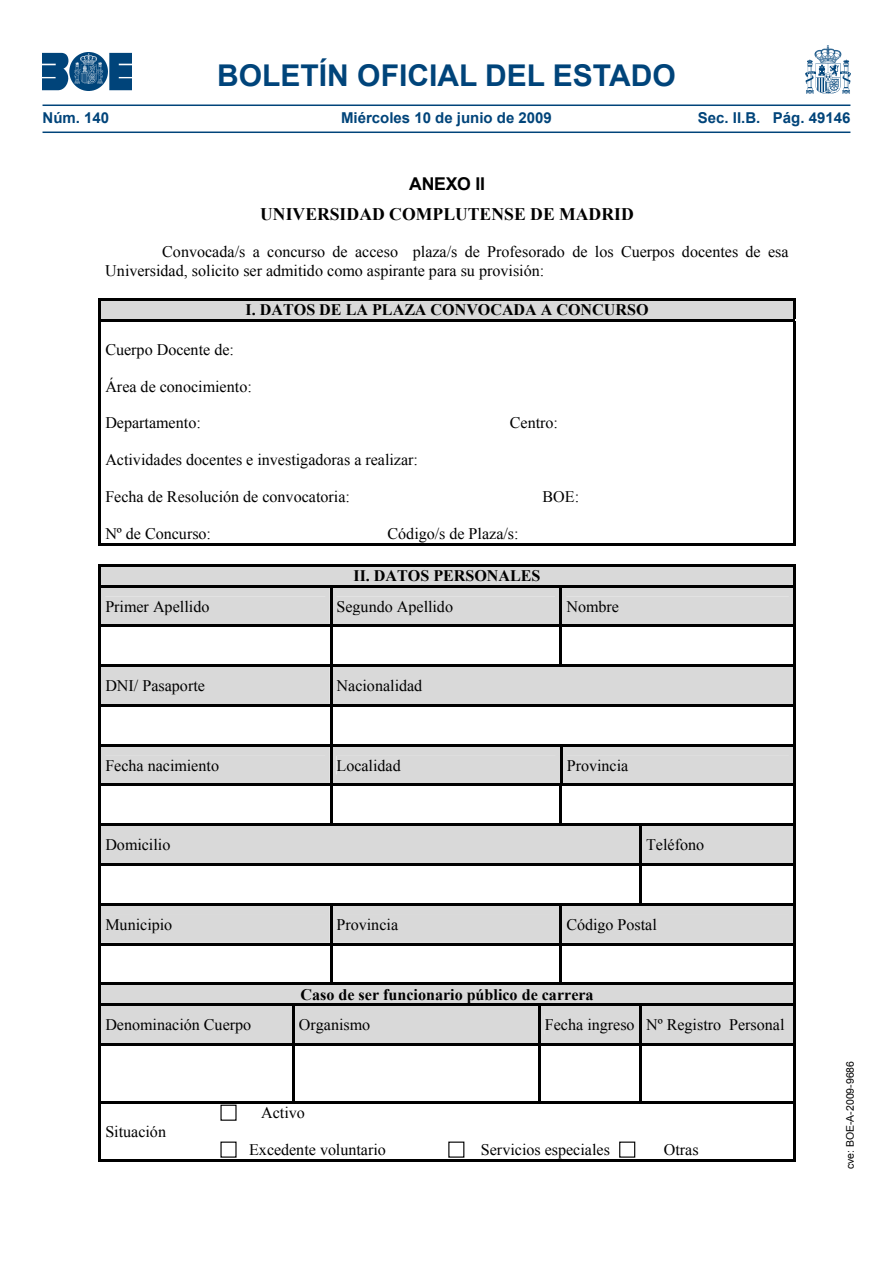
<style>
.page{position:relative;width:893px;height:1263px;background:#fff}
.page>*{position:absolute;margin:0;border:0;box-sizing:border-box;transform-origin:0 0}
.t1{font:700 30px "Arial";color:#00447a}
.t2{font:700 17.7px/30.3px "Times New Roman";color:#000;text-align:center}
.t3{font:16.05px/18.5px "Times New Roman";color:#000}
.t4{font:700 16.05px "Times New Roman";color:#000}
.t5{font:700 15px "Arial";color:#00447a}
.t6{font:10.5px "Arial";color:#000}
.s1{font-family:"Arial"}
</style>
<div class="page">
<img style="left:43px;top:53px;width:89px;height:37px">
<img style="left:805px;top:46px;width:45px;height:47px">
<hr style="left:43px;top:104px;width:807px;height:2px;background:#00447a">
<hr style="left:43px;top:132px;width:807px;height:1px;background:#00447a">
<div style="left:105px;top:300px;width:684px;height:19px;background:#d9d9d9"></div>
<hr style="left:789px;top:300px;width:4px;height:19px;background:#d9d9d9">
<hr style="left:101px;top:300px;width:4px;height:19px;background:#d9d9d9">
<hr style="left:98px;top:298px;width:697px;height:2px;background:#000">
<hr style="left:98px;top:300px;width:3px;height:19px;background:#000">
<svg style="left:793px;top:300px;width:2px;height:19px"></svg>
<hr style="left:98px;top:319px;width:697px;height:2px;background:#000">
<hr style="left:98px;top:321px;width:3px;height:224px;background:#000">
<hr style="left:98px;top:543px;width:695px;height:2px;background:#000">
<hr style="left:793px;top:321px;width:2px;height:224px;background:#000">
<div style="left:105px;top:566px;width:684px;height:19px;background:#d9d9d9"></div>
<hr style="left:789px;top:566px;width:4px;height:19px;background:#d9d9d9">
<hr style="left:101px;top:566px;width:4px;height:19px;background:#d9d9d9">
<hr style="left:98px;top:564px;width:698px;height:2px;background:#000">
<hr style="left:98px;top:566px;width:3px;height:19px;background:#000">
<hr style="left:793px;top:566px;width:3px;height:19px;background:#000">
<svg style="left:101px;top:587px;width:692px;height:38px;background:#cdcdcd"></svg>
<hr style="left:98px;top:585px;width:698px;height:2px;background:#000">
<hr style="left:98px;top:587px;width:3px;height:38px;background:#000">
<hr style="left:330px;top:587px;width:2px;height:38px;background:#000">
<hr style="left:559px;top:587px;width:3px;height:38px;background:#000">
<hr style="left:793px;top:587px;width:3px;height:38px;background:#000">
<hr style="left:98px;top:625px;width:698px;height:2px;background:#000">
<hr style="left:98px;top:627px;width:3px;height:37px;background:#000">
<hr style="left:330px;top:627px;width:2px;height:37px;background:#000">
<hr style="left:559px;top:627px;width:3px;height:37px;background:#000">
<hr style="left:793px;top:627px;width:3px;height:37px;background:#000">
<div style="left:101px;top:667px;width:692px;height:37px;background:#d9d9d9"></div>
<hr style="left:98px;top:664px;width:698px;height:3px;background:#000">
<hr style="left:98px;top:667px;width:3px;height:37px;background:#000">
<hr style="left:330px;top:667px;width:2px;height:37px;background:#000">
<hr style="left:793px;top:667px;width:3px;height:37px;background:#000">
<hr style="left:98px;top:704px;width:698px;height:2px;background:#000">
<hr style="left:98px;top:706px;width:3px;height:38px;background:#000">
<hr style="left:330px;top:706px;width:2px;height:38px;background:#000">
<hr style="left:793px;top:706px;width:3px;height:38px;background:#000">
<div style="left:101px;top:746px;width:692px;height:38px;background:#d9d9d9"></div>
<hr style="left:98px;top:744px;width:698px;height:2px;background:#000">
<hr style="left:98px;top:746px;width:3px;height:38px;background:#000">
<hr style="left:330px;top:746px;width:2px;height:38px;background:#000">
<hr style="left:560px;top:746px;width:2px;height:38px;background:#000">
<hr style="left:793px;top:746px;width:3px;height:38px;background:#000">
<hr style="left:98px;top:784px;width:698px;height:2px;background:#000">
<hr style="left:98px;top:786px;width:3px;height:37px;background:#000">
<hr style="left:330px;top:786px;width:2px;height:37px;background:#000">
<hr style="left:559px;top:786px;width:3px;height:37px;background:#000">
<hr style="left:793px;top:786px;width:3px;height:37px;background:#000">
<div style="left:101px;top:826px;width:692px;height:37px;background:#d9d9d9"></div>
<hr style="left:98px;top:823px;width:698px;height:3px;background:#000">
<hr style="left:98px;top:826px;width:3px;height:37px;background:#000">
<hr style="left:639px;top:826px;width:3px;height:37px;background:#000">
<hr style="left:793px;top:826px;width:3px;height:37px;background:#000">
<hr style="left:98px;top:863px;width:698px;height:3px;background:#000">
<hr style="left:98px;top:866px;width:3px;height:37px;background:#000">
<hr style="left:639px;top:866px;width:3px;height:37px;background:#000">
<hr style="left:793px;top:866px;width:3px;height:37px;background:#000">
<div style="left:101px;top:905px;width:692px;height:38px;background:#d9d9d9"></div>
<hr style="left:98px;top:903px;width:698px;height:2px;background:#000">
<hr style="left:98px;top:905px;width:3px;height:38px;background:#000">
<hr style="left:330px;top:905px;width:2px;height:38px;background:#000">
<hr style="left:559px;top:905px;width:3px;height:38px;background:#000">
<hr style="left:793px;top:905px;width:3px;height:38px;background:#000">
<hr style="left:98px;top:943px;width:698px;height:2px;background:#000">
<hr style="left:98px;top:945px;width:3px;height:38px;background:#000">
<hr style="left:330px;top:945px;width:2px;height:38px;background:#000">
<hr style="left:559px;top:945px;width:3px;height:38px;background:#000">
<hr style="left:793px;top:945px;width:3px;height:38px;background:#000">
<div style="left:105px;top:985px;width:684px;height:18px;background:#d9d9d9"></div>
<hr style="left:789px;top:985px;width:4px;height:18px;background:#d9d9d9">
<hr style="left:101px;top:985px;width:4px;height:18px;background:#d9d9d9">
<hr style="left:98px;top:983px;width:698px;height:2px;background:#000">
<hr style="left:98px;top:985px;width:3px;height:18px;background:#000">
<hr style="left:793px;top:985px;width:3px;height:18px;background:#000">
<div style="left:101px;top:1006px;width:692px;height:37px;background:#d9d9d9"></div>
<hr style="left:98px;top:1003px;width:698px;height:3px;background:#000">
<hr style="left:98px;top:1006px;width:3px;height:37px;background:#000">
<hr style="left:292px;top:1006px;width:2px;height:37px;background:#000">
<hr style="left:538px;top:1006px;width:2px;height:37px;background:#000">
<hr style="left:639px;top:1006px;width:3px;height:37px;background:#000">
<hr style="left:793px;top:1006px;width:3px;height:37px;background:#000">
<hr style="left:98px;top:1043px;width:698px;height:3px;background:#000">
<hr style="left:98px;top:1046px;width:3px;height:55px;background:#000">
<hr style="left:292px;top:1046px;width:2px;height:55px;background:#000">
<hr style="left:538px;top:1046px;width:2px;height:55px;background:#000">
<hr style="left:639px;top:1046px;width:3px;height:55px;background:#000">
<hr style="left:793px;top:1046px;width:3px;height:55px;background:#000">
<div style="left:619px;top:1141px;width:16px;height:17px;border:1px solid #000"></div>
<hr style="left:98px;top:1101px;width:698px;height:2px;background:#000">
<hr style="left:98px;top:1103px;width:3px;height:58px;background:#000">
<hr style="left:98px;top:1159px;width:695px;height:2px;background:#000">
<hr style="left:793px;top:1103px;width:3px;height:58px;background:#000">
<h1 class="t1" style="left:217px;top:55px;width:460px">BOLETÍN OFICIAL DEL ESTADO</h1>
<p class="t5" style="left:43px;top:108px;width:68px">Núm. 140</p>
<p class="t5" style="left:341px;top:108px;width:212px">Miércoles 10 de junio de 2009</p>
<p class="t5" style="left:698px;top:108px;width:154px">Sec. II.B. Pág. 49146</p>
<p class="t2" style="left:260px;top:168px;width:375px"><span class="s1">ANEXO II<br></span>UNIVERSIDAD COMPLUTENSE DE MADRID</p>
<p class="t3" style="left:105px;top:242px;width:685px;text-indent:57px">Convocada/s a concurso de acceso plaza/s de Profesorado de los Cuerpos docentes de esa<br>Universidad, solicito ser admitido como aspirante para su provisión:</p>
<p class="t4" style="left:246px;top:299px;width:404px">I. DATOS DE LA PLAZA CONVOCADA A CONCURSO</p>
<p class="t3" style="left:105px;top:340px;width:130px">Cuerpo Docente de:</p>
<p class="t3" style="left:105px;top:377px;width:148px">Área de conocimiento:</p>
<p class="t3" style="left:105px;top:414px;width:97px">Departamento:</p>
<p class="t3" style="left:510px;top:414px;width:50px">Centro:</p>
<p class="t3" style="left:105px;top:451px;width:314px">Actividades docentes e investigadoras a realizar:</p>
<p class="t3" style="left:105px;top:488px;width:246px">Fecha de Resolución de convocatoria:</p>
<p class="t3" style="left:543px;top:488px;width:38px">BOE:</p>
<p class="t3" style="left:105px;top:525px;width:107px">Nº de Concurso:</p>
<p class="t3" style="left:387px;top:525px;width:133px">Código/s de Plaza/s:</p>
<p class="t4" style="left:353px;top:565px;width:189px">II. DATOS PERSONALES</p>
<p class="t3" style="left:105px;top:597px;width:106px">Primer Apellido</p>
<p class="t3" style="left:337px;top:597px;width:118px">Segundo Apellido</p>
<p class="t3" style="left:566px;top:597px;width:54px">Nombre</p>
<p class="t3" style="left:105px;top:676px;width:101px">DNI/ Pasaporte</p>
<p class="t3" style="left:337px;top:676px;width:87px">Nacionalidad</p>
<p class="t3" style="left:105px;top:756px;width:115px">Fecha nacimiento</p>
<p class="t3" style="left:337px;top:756px;width:66px">Localidad</p>
<p class="t3" style="left:567px;top:756px;width:63px">Provincia</p>
<p class="t3" style="left:105px;top:835px;width:67px">Domicilio</p>
<p class="t3" style="left:646px;top:835px;width:60px">Teléfono</p>
<p class="t3" style="left:105px;top:915px;width:68px">Municipio</p>
<p class="t3" style="left:337px;top:915px;width:63px">Provincia</p>
<p class="t3" style="left:566px;top:915px;width:92px">Código Postal</p>
<p class="t4" style="left:301px;top:983px;width:294px">Caso de ser funcionario público de carrera</p>
<p class="t3" style="left:105px;top:1015px;width:147px">Denominación Cuerpo</p>
<p class="t3" style="left:299px;top:1015px;width:73px">Organismo</p>
<p class="t3" style="left:545px;top:1015px;width:241px">Fecha ingreso Nº Registro Personal</p>
<p class="t3" style="left:105px;top:1122px;width:62px">Situación</p>
<p class="t3" style="left:261px;top:1103px;width:45px">Activo</p>
<p class="t3" style="left:249px;top:1140px;width:138px">Excedente voluntario</p>
<p class="t3" style="left:481px;top:1140px;width:130px">Servicios especiales</p>
<p class="t3" style="left:664px;top:1140px;width:36px">Otras</p>
<p class="t6" style="left:843px;top:1169px;width:110px;rotate:-90deg">cve: BOE-A-2009-9686</p>
</div>
